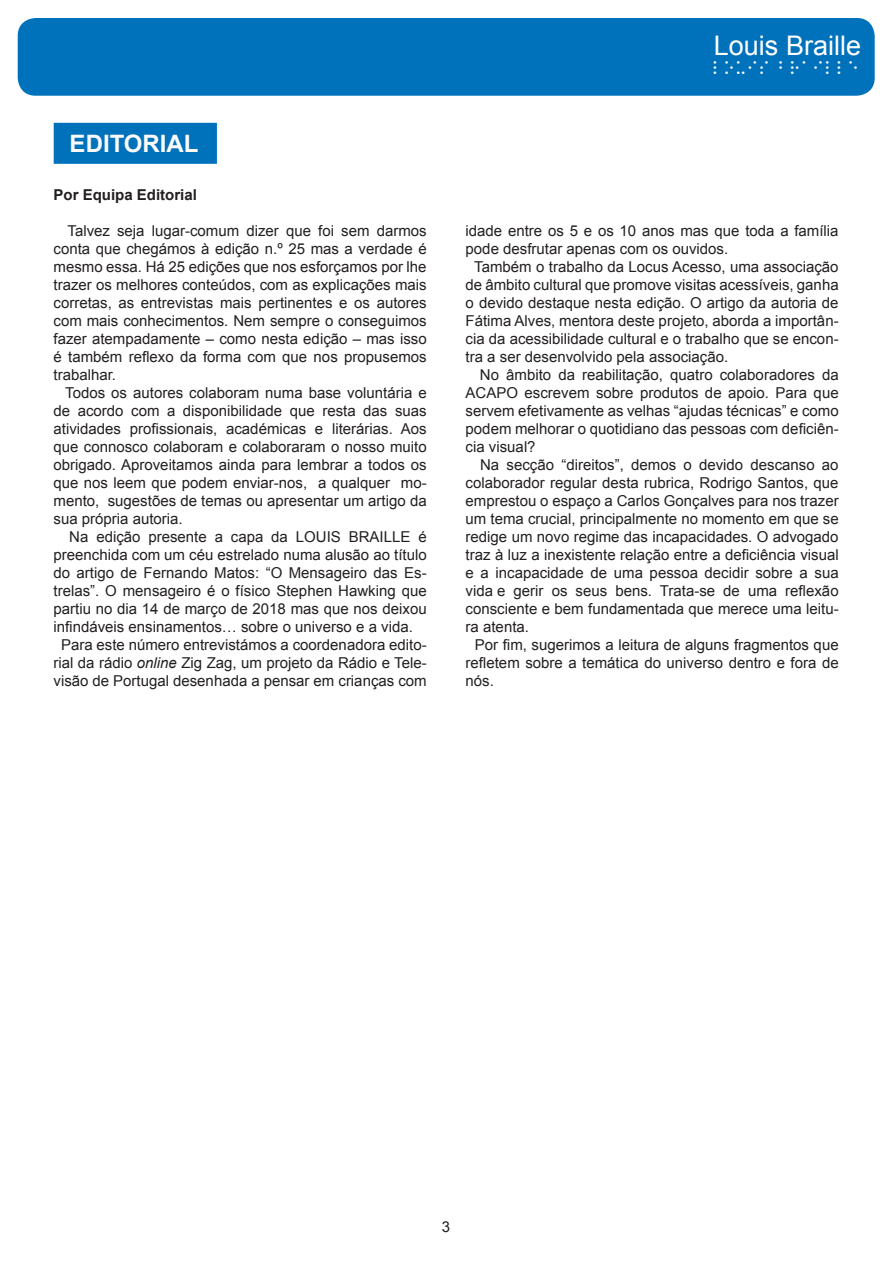
<style>
.page{position:relative;width:893px;height:1263px;background:#fff}
.page>*{position:absolute;margin:0;border:0;box-sizing:border-box;transform-origin:0 0}
.t1{font:27px "Arial";color:#fff}
.t2{font:700 24px "Arial";color:#fafafa}
.t3{font:16.5px "braili";color:#fff}
.t4{font:15px/18px "Arial";color:#231f20;text-align:justify}
.t5{font:700 15px "Arial";color:#231f20}
.s1{font-style:italic}
</style>
<div class="page">
<div style="left:54px;top:123px;width:163px;height:41px;background:#0072bc;border:2px solid #0072bc"></div>
<div style="left:18px;top:18px;width:857px;height:78px;background:#0072bc;border-radius:18px"></div>
<p class="t2" style="left:70px;top:127px;width:130px">EDITORIAL</p>
<p class="t5" style="left:54px;top:184px;width:145px">Por Equipa Editorial</p>
<p class="t4" style="left:54px;top:222px;width:375px;text-indent:14px">Talvez seja lugar-comum dizer que foi sem darmos conta que chegámos à edição n.º 25 mas a verdade é mesmo essa. Há 25 edições que nos esforçamos por lhe trazer os melhores conteúdos, com as explicações mais corretas, as entrevistas mais pertinentes e os autores com mais conhecimentos. Nem sempre o conseguimos fazer atempadamente – como nesta edição – mas isso é também reflexo da forma com que nos propusemos trabalhar.</p>
<p class="t4" style="left:54px;top:384px;width:375px;text-indent:12px">Todos os autores colaboram numa base voluntária e de acordo com a disponibilidade que resta das suas atividades profissionais, académicas e literárias. Aos que connosco colaboram e colaboraram o nosso muito obrigado. Aproveitamos ainda para lembrar a todos os que nos leem que podem enviar-nos, a qualquer mo&shy;mento, sugestões de temas ou apresentar um artigo da sua própria autoria.</p>
<p class="t4" style="left:54px;top:528px;width:375px;text-indent:16px">Na edição presente a capa da LOUIS BRAILLE é preenchida com um céu estrelado numa alusão ao título do artigo de Fernando Matos: “O Mensageiro das Es&shy;trelas”. O mensageiro é o físico Stephen Hawking que partiu no dia 14 de março de 2018 mas que nos deixou infindáveis ensinamentos… sobre o universo e a vida.</p>
<p class="t4" style="left:54px;top:636px;width:375px;text-align:center">Para este número entrevistámos a coordenadora edito&shy;rial da rádio <span class="s1">online</span> Zig Zag, um projeto da Rádio e Tele&shy;visão de Portugal desenhada a pensar em crianças com</p>
<p class="t1" style="left:714px;top:26px;width:149px">Louis Braille</p>
<p class="t3" style="left:714px;top:59px;width:149px">LOUIS BRAILLE</p>
<p class="t4" style="left:466px;top:222px;width:374px">idade entre os 5 e os 10 anos mas que toda a família pode desfrutar apenas com os ouvidos.</p>
<p class="t4" style="left:466px;top:258px;width:375px;text-indent:9px">Também o trabalho da Locus Acesso, uma associação de âmbito cultural que promove visitas acessíveis, ganha o devido destaque nesta edição. O artigo da autoria de Fátima Alves, mentora deste projeto, aborda a importân&shy;cia da acessibilidade cultural e o trabalho que se encon&shy;tra a ser desenvolvido pela associação.</p>
<p class="t4" style="left:466px;top:366px;width:375px;text-indent:14px">No âmbito da reabilitação, quatro colaboradores da ACAPO escrevem sobre produtos de apoio. Para que servem efetivamente as velhas “ajudas técnicas” e como podem melhorar o quotidiano das pessoas com deficiên&shy;cia visual?</p>
<p class="t4" style="left:466px;top:456px;width:375px;text-indent:15px">Na secção “direitos”, demos o devido descanso ao colaborador regular desta rubrica, Rodrigo Santos, que emprestou o espaço a Carlos Gonçalves para nos trazer um tema crucial, principalmente no momento em que se redige um novo regime das incapacidades. O advogado traz à luz a inexistente relação entre a deficiência visual e a incapacidade de uma pessoa decidir sobre a sua vida e gerir os seus bens. Trata-se de uma reflexão</p>
<p class="t4" style="left:466px;top:600px;width:375px">consciente e bem fundamentada que merece uma leitu&shy;ra atenta.</p>
<p class="t4" style="left:466px;top:636px;width:375px;text-indent:9px">Por fim, sugerimos a leitura de alguns fragmentos que refletem sobre a temática do universo dentro e fora de nós.</p>
<p class="t4" style="left:442px;top:1218px;width:10px">3</p>
</div>
